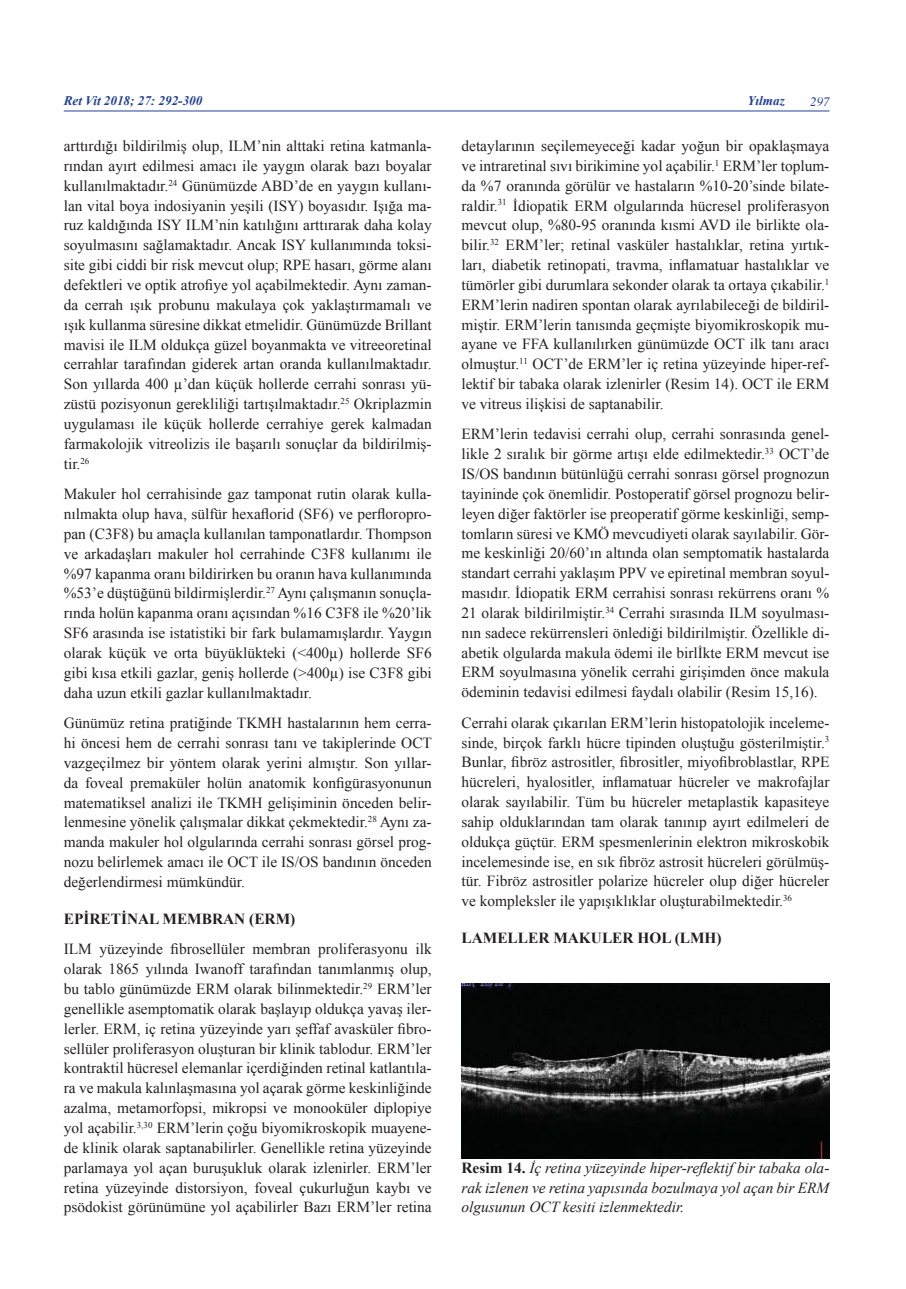
<style>
.page{position:relative;width:906px;height:1289px;background:#fff}
.page>*{position:absolute;margin:0;border:0;box-sizing:border-box;transform-origin:0 0}
.t1{font:15.3px/19.8px "Times New Roman";color:#231f20;text-align:justify}
.t2{font:italic 15.3px/19.8px "Times New Roman";color:#231f20;text-align:justify}
.t3{font:700 15.3px "Times New Roman";color:#231f20}
.t4{font:italic 700 13.2px "Times New Roman";color:#223f9a}
.t5{font:italic 12.75px "Times";color:#223f9a}
.s1{font-weight:700;font-style:normal}
</style>
<div class="page">
<hr style="left:64px;top:111px;width:765px;height:1px;background:#223f9a">
<img style="left:461px;top:983px;width:368px;height:175px">
<p class="t4" style="left:64px;top:94px;width:140px">Ret Vit 2018; 27: 292-300</p>
<p class="t4" style="left:747px;top:94px;width:39px">Yılmaz</p>
<p class="t5" style="left:810px;top:97px;width:21px">297</p>
<p class="t1" style="left:64px;top:136px;width:369px">arttırdığı bildirilmiş olup, ILM’nin alttaki retina katmanla&shy;rından ayırt edilmesi amacı ile yaygın olarak bazı boyalar kullanılmaktadır.<sup>24</sup> Günümüzde ABD’de en yaygın kullanı&shy;lan vital boya indosiyanin yeşili (ISY) boyasıdır. Işığa ma&shy;ruz kaldığında ISY ILM’nin katılığını arttırarak daha kolay soyulmasını sağlamaktadır. Ancak ISY kullanımında toksi&shy;site gibi ciddi bir risk mevcut olup; RPE hasarı, görme alanı defektleri ve optik atrofiye yol açabilmektedir. Aynı zaman&shy;da cerrah ışık probunu makulaya çok yaklaştırmamalı ve ışık kullanma süresine dikkat etmelidir. Günümüzde Brillant mavisi ile ILM oldukça güzel boyanmakta ve vitreeoretinal cerrahlar tarafından giderek artan oranda kullanılmaktadır.<br>Son yıllarda 400 μ’dan küçük hollerde cerrahi sonrası yü&shy;züstü pozisyonun gerekliliği tartışılmaktadır.<sup>25</sup> Okriplazmin uygulaması ile küçük hollerde cerrahiye gerek kalmadan farmakolojik vitreolizis ile başarılı sonuçlar da bildirilmiş&shy;tir.<sup>26</sup></p>
<p class="t1" style="left:64px;top:484px;width:369px">Makuler hol cerrahisinde gaz tamponat rutin olarak kulla&shy;nılmakta olup hava, sülfür hexaflorid (SF6) ve perfloropro&shy;pan (C3F8) bu amaçla kullanılan tamponatlardır. Thompson ve arkadaşları makuler hol cerrahinde C3F8 kullanımı ile %97 kapanma oranı bildirirken bu oranın hava kullanımında %53’e düştüğünü bildirmişlerdir.<sup>27</sup> Aynı çalışmanın sonuçla&shy;rında holün kapanma oranı açısından %16 C3F8 ile %20’lik SF6 arasında ise istatistiki bir fark bulamamışlardır. Yaygın olarak küçük ve orta büyüklükteki (˂400μ) hollerde SF6 gibi kısa etkili gazlar, geniş hollerde (&gt;400μ) ise C3F8 gibi daha uzun etkili gazlar kullanılmaktadır.</p>
<p class="t1" style="left:64px;top:713px;width:370px">Günümüz retina pratiğinde TKMH hastalarının hem cerra&shy;hi öncesi hem de cerrahi sonrası tanı ve takiplerinde OCT vazgeçilmez bir yöntem olarak yerini almıştır. Son yıllar&shy;da foveal premaküler holün anatomik konfigürasyonunun matematiksel analizi ile TKMH gelişiminin önceden belir&shy;lenmesine yönelik çalışmalar dikkat çekmektedir.<sup>28</sup> Aynı za&shy;manda makuler hol olgularında cerrahi sonrası görsel prog&shy;nozu belirlemek amacı ile OCT ile IS/OS bandının önceden değerlendirmesi mümkündür.</p>
<p class="t3" style="left:64px;top:910px;width:233px">EPİRETİNAL MEMBRAN (ERM)</p>
<p class="t1" style="left:64px;top:939px;width:369px">ILM yüzeyinde fibrosellüler membran proliferasyonu ilk olarak 1865 yılında Iwanoff tarafından tanımlanmış olup, bu tablo günümüzde ERM olarak bilinmektedir.<sup>29</sup> ERM’ler genellikle asemptomatik olarak başlayıp oldukça yavaş iler&shy;lerler. ERM, iç retina yüzeyinde yarı şeffaf avasküler fibro&shy;sellüler proliferasyon oluşturan bir klinik tablodur. ERM’ler kontraktil hücresel elemanlar içerdiğinden retinal katlantıla&shy;ra ve makula kalınlaşmasına yol açarak görme keskinliğinde azalma, metamorfopsi, mikropsi ve monooküler diplopiye yol açabilir.<sup>3,30</sup> ERM’lerin çoğu biyomikroskopik muayene&shy;de klinik olarak saptanabilirler. Genellikle retina yüzeyinde parlamaya yol açan buruşukluk olarak izlenirler. ERM’ler retina yüzeyinde distorsiyon, foveal çukurluğun kaybı ve psödokist görünümüne yol açabilirler Bazı ERM’ler retina</p>
<p class="t1" style="left:461px;top:136px;width:369px">detaylarının seçilemeyeceği kadar yoğun bir opaklaşmaya ve intraretinal sıvı birikimine yol açabilir.<sup>1</sup> ERM’ler toplum&shy;da %7 oranında görülür ve hastaların %10-20’sinde bilate&shy;raldir.<sup>31</sup> İdiopatik ERM olgularında hücresel proliferasyon mevcut olup, %80-95 oranında kısmi AVD ile birlikte ola&shy;bilir.<sup>32</sup> ERM’ler; retinal vasküler hastalıklar, retina yırtık&shy;ları, diabetik retinopati, travma, inflamatuar hastalıklar ve tümörler gibi durumlara sekonder olarak ta ortaya çıkabilir.<sup>1<br></sup>ERM’lerin nadiren spontan olarak ayrılabileceği de bildiril&shy;miştir. ERM’lerin tanısında geçmişte biyomikroskopik mu&shy;ayane ve FFA kullanılırken günümüzde OCT ilk tanı aracı olmuştur.<sup>11</sup> OCT’de ERM’ler iç retina yüzeyinde hiper-ref&shy;lektif bir tabaka olarak izlenirler (Resim 14). OCT ile ERM ve vitreus ilişkisi de saptanabilir.</p>
<p class="t1" style="left:461px;top:424px;width:369px">ERM’lerin tedavisi cerrahi olup, cerrahi sonrasında genel&shy;likle 2 sıralık bir görme artışı elde edilmektedir.<sup>33</sup> OCT’de IS/OS bandının bütünlüğü cerrahi sonrası görsel prognozun tayininde çok önemlidir. Postoperatif görsel prognozu belir&shy;leyen diğer faktörler ise preoperatif görme keskinliği, semp&shy;tomların süresi ve KMÖ mevcudiyeti olarak sayılabilir. Gör&shy;me keskinliği 20/60’ın altında olan semptomatik hastalarda standart cerrahi yaklaşım PPV ve epiretinal membran soyul&shy;masıdır. İdiopatik ERM cerrahisi sonrası rekürrens oranı % 21 olarak bildirilmiştir.<sup>34</sup> Cerrahi sırasında ILM soyulması&shy;nın sadece rekürrensleri önlediği bildirilmiştir. Özellikle di&shy;abetik olgularda makula ödemi ile birlİkte ERM mevcut ise ERM soyulmasına yönelik cerrahi girişimden önce makula ödeminin tedavisi edilmesi faydalı olabilir (Resim 15,16).</p>
<p class="t1" style="left:461px;top:712px;width:369px">Cerrahi olarak çıkarılan ERM’lerin histopatolojik inceleme&shy;sinde, birçok farklı hücre tipinden oluştuğu gösterilmiştir.<sup>3<br></sup>Bunlar, fibröz astrositler, fibrositler, miyofibroblastlar, RPE hücreleri, hyalositler, inflamatuar hücreler ve makrofajlar olarak sayılabilir. Tüm bu hücreler metaplastik kapasiteye sahip olduklarından tam olarak tanınıp ayırt edilmeleri de oldukça güçtür. ERM spesmenlerinin elektron mikroskobik incelemesinde ise, en sık fibröz astrosit hücreleri görülmüş&shy;tür. Fibröz astrositler polarize hücreler olup diğer hücreler ve kompleksler ile yapışıklıklar oluşturabilmektedir.<sup>36</sup></p>
<p class="t3" style="left:461px;top:929px;width:262px">LAMELLER MAKULER HOL (LMH)</p>
<p class="t2" style="left:461px;top:1157px;width:369px"><span class="s1">Resim 14.</span> İç retina yüzeyinde hiper-reflektif bir tabaka ola&shy;rak izlenen ve retina yapısında bozulmaya yol açan bir ERM olgusunun OCT kesiti izlenmektedir.</p>
</div>
